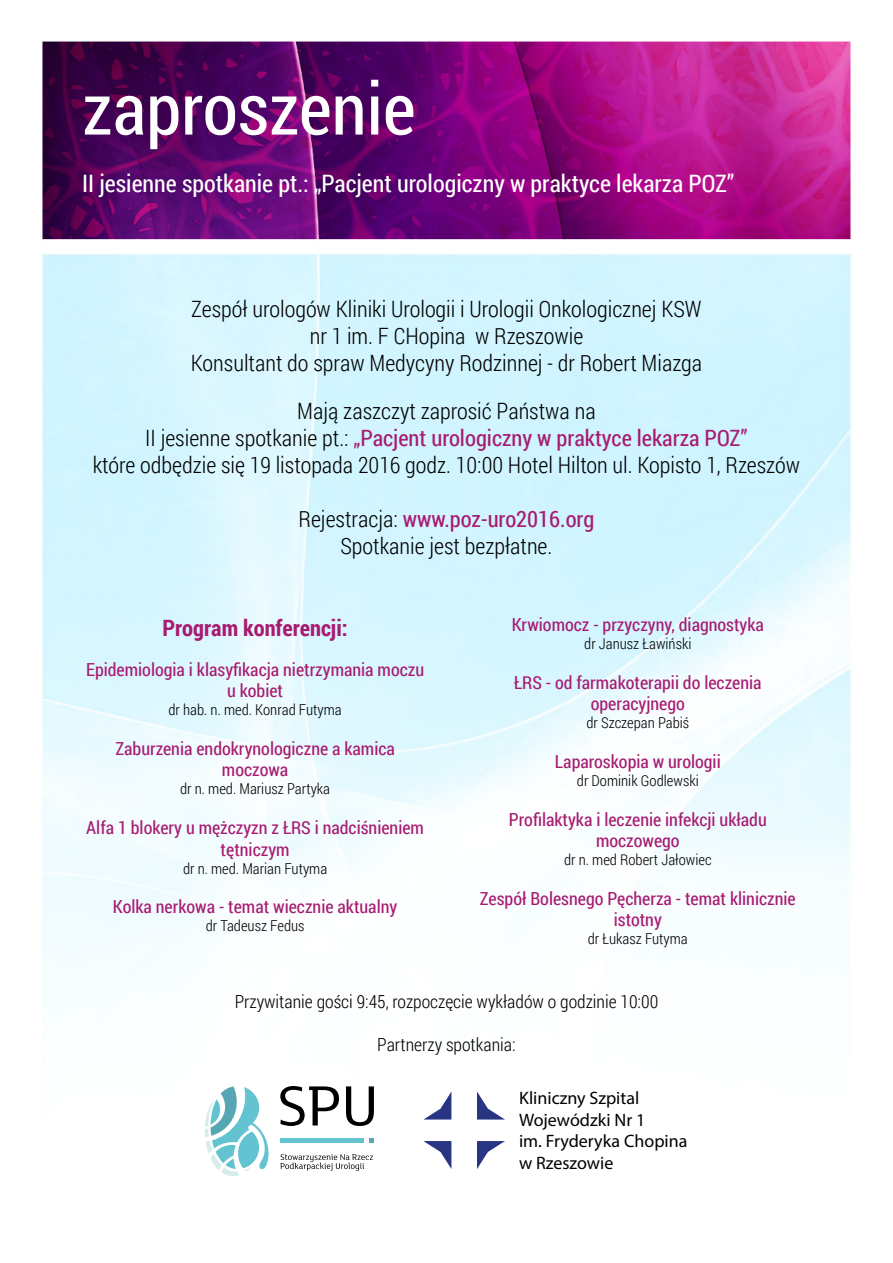
<style>
.page{position:relative;width:893px;height:1263px;background:#fff}
.page>*{position:absolute;margin:0;border:0;box-sizing:border-box;transform-origin:0 0}
.t1{font:72px "Roboto Condensed";color:#fff}
.t2{font:24px "Roboto Condensed";color:#fff}
.t3{font:300 22.5px/27px "Roboto Condensed";color:#000;text-align:center}
.t4{font:700 22.5px "Roboto Condensed";color:#a71b71}
.t5{font:18px/21.6px "Roboto Condensed";color:#a71b71;text-align:center}
.t6{font:300 18px "Roboto Condensed";color:#000}
.t7{font:18px/21.6px "Myriad Pro";color:#000}
.t8{font:300 15px "Roboto Condensed";color:#000}
.s1{font-weight:400;color:#a71b71}
</style>
<div class="page">
<img style="left:42px;top:41px;width:809px;height:1102px">
<svg style="left:423px;top:1091px;width:82px;height:78px"></svg>
<svg style="left:280px;top:1154px;width:93px;height:17px"></svg>
<svg style="left:280px;top:1086px;width:94px;height:40px"></svg>
<svg style="left:369px;top:1138px;width:4px;height:5px"></svg>
<div style="left:280px;top:1138px;width:84px;height:5px;background:#63c3d1"></div>
<svg style="left:205px;top:1086px;width:65px;height:90px"></svg>
<h1 class="t1" style="left:82px;top:59px;width:335px">zaproszenie</h1>
<h2 class="t2" style="left:82px;top:167px;width:654px">II jesienne spotkanie pt.: „Pacjent urologiczny w praktyce lekarza POZ”</h2>
<p class="t3" style="left:191px;top:294px;width:513px">Zespół urologów Kliniki Urologii i Urologii Onkologicznej KSW nr 1 im. F CHopina w Rzeszowie<br>Konsultant do spraw Medycyny Rodzinnej - dr Robert Miazga</p>
<p class="t3" style="left:93px;top:397px;width:709px">Mają zaszczyt zaprosić Państwa na<br>II jesienne spotkanie pt.: <span class="s1">„Pacjent urologiczny w praktyce lekarza POZ”<br></span>które odbędzie się 19 listopada 2016 godz. 10:00 Hotel Hilton ul. Kopisto 1, Rzeszów</p>
<p class="t3" style="left:299px;top:505px;width:297px">Rejestracja: <span class="s1">www.poz-uro2016.org<br></span>Spotkanie jest bezpłatne.</p>
<p class="t4" style="left:163px;top:612px;width:187px">Program konferencji:</p>
<p class="t5" style="left:86px;top:658px;width:340px">Epidemiologia i klasyfikacja nietrzymania moczu u kobiet</p>
<p class="t8" style="left:168px;top:699px;width:175px">dr hab. n. med. Konrad Futyma</p>
<p class="t5" style="left:115px;top:737px;width:281px">Zaburzenia endokrynologiczne a kamica moczowa</p>
<p class="t8" style="left:180px;top:779px;width:152px">dr n. med. Mariusz Partyka</p>
<p class="t5" style="left:86px;top:816px;width:339px">Alfa 1 blokery u mężczyzn z ŁRS i nadciśnieniem tętniczym</p>
<p class="t8" style="left:183px;top:858px;width:146px">dr n. med. Marian Futyma</p>
<p class="t5" style="left:113px;top:895px;width:286px">Kolka nerkowa - temat wiecznie aktualny</p>
<p class="t8" style="left:206px;top:915px;width:100px">dr Tadeusz Fedus</p>
<p class="t5" style="left:512px;top:613px;width:254px">Krwiomocz - przyczyny, diagnostyka</p>
<p class="t8" style="left:584px;top:633px;width:109px">dr Janusz Ławiński</p>
<p class="t5" style="left:514px;top:671px;width:249px">ŁRS - od farmakoterapii do leczenia operacyjnego</p>
<p class="t8" style="left:586px;top:713px;width:104px">dr Szczepan Pabiś</p>
<p class="t5" style="left:555px;top:750px;width:167px">Laparoskopia w urologii</p>
<p class="t8" style="left:577px;top:770px;width:123px">dr Dominik Godlewski</p>
<p class="t5" style="left:509px;top:808px;width:259px">Profilaktyka i leczenie infekcji układu moczowego</p>
<p class="t8" style="left:564px;top:849px;width:149px">dr n. med Robert Jałowiec</p>
<p class="t5" style="left:480px;top:887px;width:317px">Zespół Bolesnego Pęcherza - temat klinicznie istotny</p>
<p class="t8" style="left:588px;top:929px;width:102px">dr Łukasz Futyma</p>
<p class="t6" style="left:235px;top:989px;width:425px">Przywitanie gości 9:45, rozpoczęcie wykładów o godzinie 10:00</p>
<p class="t6" style="left:377px;top:1032px;width:140px">Partnerzy spotkania:</p>
<p class="t7" style="left:519px;top:1087px;width:170px">Kliniczny Szpital<br>Wojewódzki Nr 1<br>im. Fryderyka Chopina w Rzeszowie</p>
</div>
